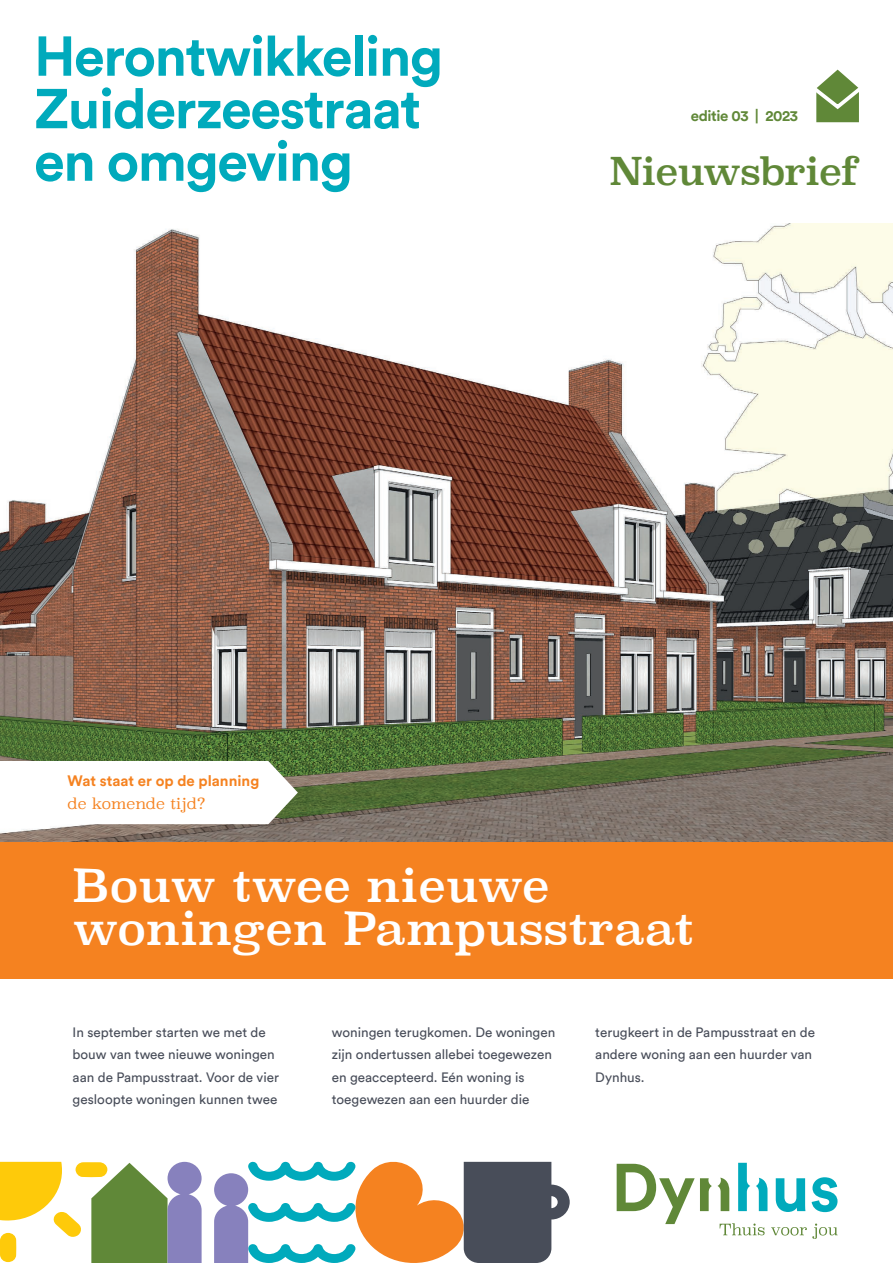
<style>
.page{position:relative;width:893px;height:1263px;background:#fff}
.page>*{position:absolute;margin:0;border:0;box-sizing:border-box;transform-origin:0 0}
.t1{font:700 55.5px/52.5px "Circular Std";letter-spacing:-.025em;color:#00aabc}
.t2{font:45px/43.5px "Superclarendon";color:#fff}
.t3{font:37.5px "Superclarendon";letter-spacing:-.025em;color:#608838}
.t4{font:700 15px "Circular Std";color:#f58220}
.t5{font:300 15px "Superclarendon";color:#f58220}
.t6{font:700 15px "Circular Std";letter-spacing:-.025em;color:#608838}
.t7{font:13.5px/22.5px "Circular Std";color:#484d59}
</style>
<div class="page">
<svg style="left:0;top:1161px;width:570px;height:102px"></svg>
<img style="left:0;top:223px;width:893px;height:619px">
<svg style="left:617px;top:1163px;width:221px;height:76px"></svg>
<div style="left:0;top:842px;width:893px;height:136px;background:#f58220"></div>
<svg style="left:816px;top:70px;width:43px;height:52px"></svg>
<svg style="left:0;top:761px;width:298px;height:63px"></svg>
<h1 class="t1" style="left:34px;top:29px;width:410px">Herontwikkeling<br>Zuiderzeestraat en omgeving</h1>
<p class="t6" style="left:691px;top:106px;width:109px">editie 03 | 2023</p>
<h3 class="t3" style="left:610px;top:146px;width:251px">Nieuwsbrief</h3>
<p class="t4" style="left:68px;top:771px;width:193px">Wat staat er op de planning</p>
<p class="t5" style="left:68px;top:793px;width:139px">de komende tijd?</p>
<h2 class="t2" style="left:73px;top:867px;width:622px">Bouw twee nieuwe woningen Pampusstraat</h2>
<p class="t7" style="left:73px;top:1021px;width:208px">In september starten we met de bouw van twee nieuwe woningen aan de Pampusstraat. Voor de vier gesloopte woningen kunnen twee</p>
<p class="t7" style="left:332px;top:1021px;width:225px">woningen terugkomen. De woningen zijn ondertussen allebei toegewezen en geaccepteerd. Eén woning is toegewezen aan een huurder die</p>
<p class="t7" style="left:595px;top:1021px;width:221px">terugkeert in de Pampusstraat en de andere woning aan een huurder van<br>Dynhus.</p>
</div>
